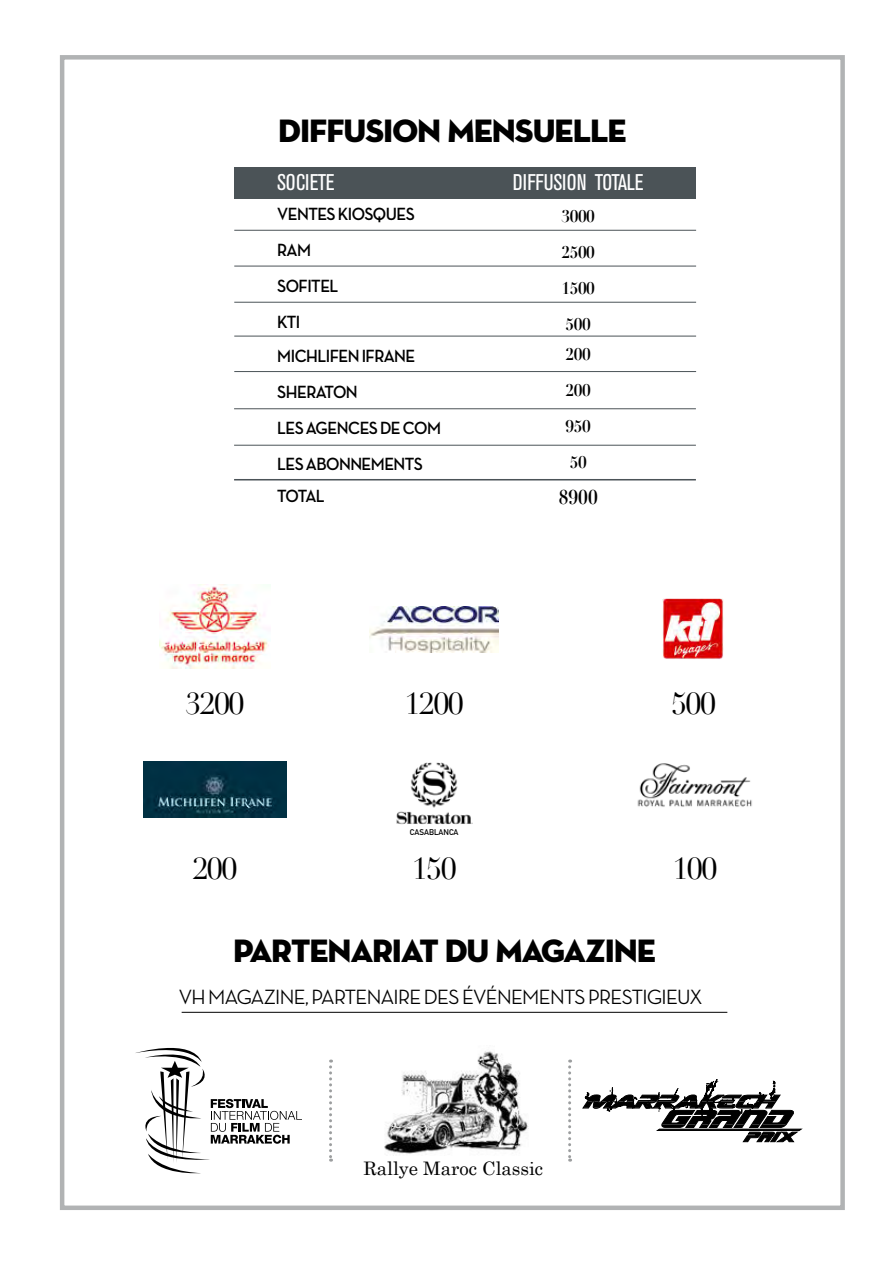
<style>
.page{position:relative;width:893px;height:1263px;background:#fff}
.page>*{position:absolute;margin:0;border:0;box-sizing:border-box;transform-origin:0 0}
.t1{font:33px "Neutra Disp Titling";letter-spacing:-.03em;color:#000}
.t2{font:29.55px "Didot";letter-spacing:-.03em;color:#000}
.t3{font:condensed 22.5px "Akzidenz Grotesk BE";letter-spacing:-.01em;color:#fff}
.t4{font:500 21px "Neutra Disp";letter-spacing:-.03em;color:#000}
.t5{font:700 19.5px "Didot";color:#000;scale:.9 1}
.t6{font:18.6px "Century";color:#000}
.t7{font:700 18px/35.8px "Neutra Disp";letter-spacing:-.03em;color:#000;scale:.95 1}
.t8{font:700 16.5px/36px "Didot";letter-spacing:-.03em;color:#000;text-align:justify;scale:.95 1}
.t9{font:700 8.1px "DIN Alternate";color:#000}
</style>
<div class="page">
<div style="left:60px;top:55px;width:785px;height:1155px;border:4px solid #b1b3b4"></div>
<div style="left:234px;top:167px;width:461px;height:31px;background:#4b5357"></div>
<hr style="left:234px;top:230px;width:462px;height:1px;background:#4b5357">
<hr style="left:234px;top:266px;width:462px;height:1px;background:#4b5357">
<hr style="left:234px;top:302px;width:462px;height:1px;background:#4b5357">
<hr style="left:234px;top:479px;width:462px;height:1px;background:#4b5357">
<hr style="left:234px;top:336px;width:462px;height:1px;background:#4b5357">
<hr style="left:234px;top:408px;width:462px;height:1px;background:#4b5357">
<hr style="left:234px;top:445px;width:462px;height:1px;background:#4b5357">
<hr style="left:234px;top:371px;width:462px;height:1px;background:#4b5357">
<svg style="left:582px;top:1079px;width:220px;height:63px"></svg>
<img style="left:384px;top:1051px;width:145px;height:105px">
<svg style="left:568px;top:1059px;width:3px;height:102px"></svg>
<svg style="left:329px;top:1059px;width:3px;height:102px"></svg>
<hr style="left:182px;top:1012px;width:545px;height:1px;background:#000">
<svg style="left:135px;top:1048px;width:167px;height:126px"></svg>
<img style="left:396px;top:762px;width:76px;height:63px">
<img style="left:159px;top:584px;width:110px;height:84px">
<img style="left:370px;top:606px;width:129px;height:47px">
<img style="left:662px;top:599px;width:62px;height:60px">
<img style="left:143px;top:762px;width:144px;height:55px">
<img style="left:637px;top:763px;width:115px;height:44px">
<h1 class="t1" style="left:278px;top:110px;width:350px">DIFFUSION MENSUELLE</h1>
<p class="t3" style="left:277px;top:170px;width:59px">SOCIETE</p>
<p class="t3" style="left:513px;top:170px;width:132px">DIFFUSION TOTALE</p>
<p class="t7" style="left:277px;top:196px;width:174px">VENTES KIOSQUES<br>RAM<br>SOFITEL<br>KTI<br>MICHLIFEN IFRANE<br>SHERATON<br>LES AGENCES DE COM<br>LES ABONNEMENTS</p>
<p class="t7" style="left:277px;top:478px;width:51px">TOTAL</p>
<p class="t8" style="left:561px;top:198px;width:37px">3000<br>2500<br>1500<br>500</p>
<p class="t8" style="left:566px;top:336px;width:28px">200<br>200<br>950<br>50</p>
<p class="t5" style="left:559px;top:485px;width:45px">8900</p>
<h2 class="t2" style="left:185px;top:686px;width:60px">3200</h2>
<h2 class="t2" style="left:405px;top:686px;width:60px">1200</h2>
<p class="t9" style="left:410px;top:826px;width:50px">CASABLANCA</p>
<h2 class="t2" style="left:671px;top:686px;width:46px">500</h2>
<h2 class="t2" style="left:193px;top:851px;width:46px">200</h2>
<h2 class="t2" style="left:412px;top:851px;width:46px">150</h2>
<h2 class="t2" style="left:673px;top:851px;width:46px">100</h2>
<h1 class="t1" style="left:233px;top:930px;width:424px">PARTENARIAT DU MAGAZINE</h1>
<p class="t4" style="left:179px;top:986px;width:525px">VH MAGAZINE, PARTENAIRE DES ÉVÉNEMENTS PRESTIGIEUX</p>
<p class="t6" style="left:363px;top:1153px;width:181px">Rallye Maroc Classic</p>
</div>
